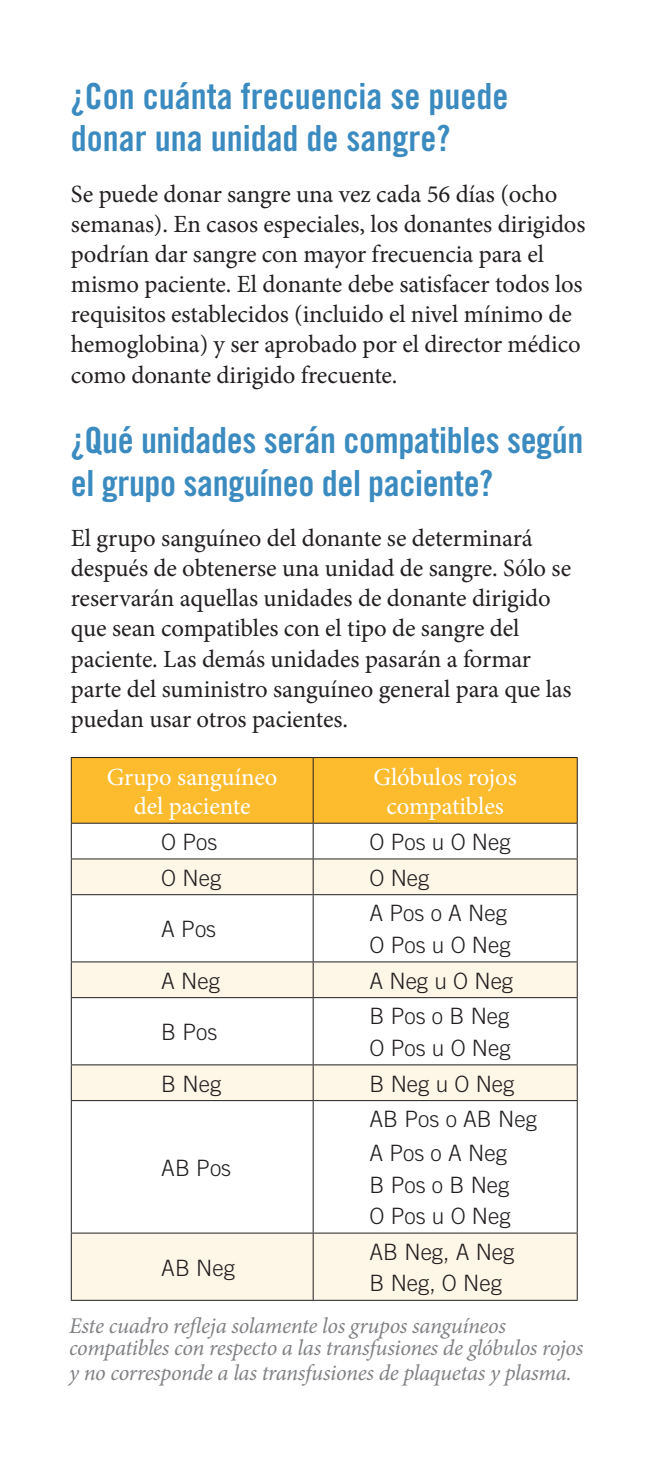
<style>
.page{position:relative;width:648px;height:1458px;background:#fff}
.page>*{position:absolute;margin:0;border:0;box-sizing:border-box;transform-origin:0 0}
.Body_Copy_NEW{font:36px/42.8px "Trade Gothic Bold Cond Twenty";letter-spacing:-.01em;color:#3b8bc0}
.Header_NEW_-_blue{font:36px/42.8px "Trade Gothic Bold Cond Twenty";color:#3b8bc0}
.Body_Copy_NEW-2{font:24.75px/30.2px "Minion Pro";letter-spacing:-.005em;color:#231f20}
.t1{font:24.75px/29.7px "Minion Pro";letter-spacing:-.005em;color:#fff;text-align:center}
.t2{font:300 22.5px "Trade Gothic";color:#231f20}
.t3{font:italic 22.5px/22.5px "Minion Pro";letter-spacing:-.015em;color:#808285}
</style>
<div class="page">
<div style="left:72px;top:758px;width:505px;height:65px;background:#fdbb2e"></div>
<svg style="left:72px;top:860px;width:505px;height:440px"></svg>
<hr style="left:71px;top:824px;width:1px;height:35px;background:#231f20">
<hr style="left:313px;top:824px;width:1px;height:35px;background:#231f20">
<hr style="left:577px;top:824px;width:1px;height:35px;background:#231f20">
<hr style="left:71px;top:859px;width:242px;height:1px;background:#231f20">
<hr style="left:71px;top:859px;width:1px;height:35px;background:#231f20">
<hr style="left:313px;top:859px;width:265px;height:1px;background:#231f20">
<hr style="left:313px;top:859px;width:1px;height:35px;background:#231f20">
<hr style="left:577px;top:859px;width:1px;height:35px;background:#231f20">
<hr style="left:71px;top:894px;width:242px;height:1px;background:#231f20">
<hr style="left:71px;top:895px;width:1px;height:67px;background:#231f20">
<hr style="left:313px;top:894px;width:265px;height:1px;background:#231f20">
<hr style="left:313px;top:895px;width:1px;height:67px;background:#231f20">
<hr style="left:577px;top:895px;width:1px;height:67px;background:#231f20">
<hr style="left:71px;top:998px;width:1px;height:66px;background:#231f20">
<hr style="left:313px;top:998px;width:1px;height:66px;background:#231f20">
<hr style="left:577px;top:998px;width:1px;height:66px;background:#231f20">
<hr style="left:71px;top:1101px;width:1px;height:132px;background:#231f20">
<hr style="left:313px;top:1101px;width:1px;height:132px;background:#231f20">
<hr style="left:577px;top:1101px;width:1px;height:132px;background:#231f20">
<hr style="left:71px;top:757px;width:242px;height:1px;background:#231f20">
<hr style="left:71px;top:758px;width:1px;height:65px;background:#231f20">
<hr style="left:313px;top:757px;width:265px;height:1px;background:#231f20">
<hr style="left:313px;top:758px;width:1px;height:65px;background:#231f20">
<hr style="left:577px;top:758px;width:1px;height:65px;background:#231f20">
<hr style="left:71px;top:823px;width:242px;height:1px;background:#231f20">
<hr style="left:313px;top:823px;width:265px;height:1px;background:#231f20">
<hr style="left:71px;top:962px;width:242px;height:1px;background:#231f20">
<hr style="left:71px;top:962px;width:1px;height:35px;background:#231f20">
<hr style="left:71px;top:997px;width:242px;height:1px;background:#231f20">
<hr style="left:313px;top:962px;width:265px;height:1px;background:#231f20">
<hr style="left:313px;top:962px;width:1px;height:35px;background:#231f20">
<hr style="left:577px;top:962px;width:1px;height:35px;background:#231f20">
<hr style="left:313px;top:997px;width:265px;height:1px;background:#231f20">
<hr style="left:71px;top:1064px;width:242px;height:1px;background:#231f20">
<hr style="left:71px;top:1065px;width:1px;height:35px;background:#231f20">
<hr style="left:71px;top:1100px;width:242px;height:1px;background:#231f20">
<hr style="left:313px;top:1064px;width:265px;height:1px;background:#231f20">
<hr style="left:313px;top:1065px;width:1px;height:35px;background:#231f20">
<hr style="left:577px;top:1065px;width:1px;height:35px;background:#231f20">
<hr style="left:313px;top:1100px;width:265px;height:1px;background:#231f20">
<hr style="left:71px;top:1233px;width:242px;height:1px;background:#231f20">
<hr style="left:71px;top:1234px;width:1px;height:66px;background:#231f20">
<hr style="left:71px;top:1300px;width:242px;height:1px;background:#231f20">
<hr style="left:313px;top:1233px;width:265px;height:1px;background:#231f20">
<hr style="left:313px;top:1234px;width:1px;height:66px;background:#231f20">
<hr style="left:577px;top:1234px;width:1px;height:66px;background:#231f20">
<hr style="left:313px;top:1300px;width:265px;height:1px;background:#231f20">
<p class="Header_NEW_-_blue" style="left:71px;top:74px;width:439px">¿Con cuánta frecuencia se puede donar una unidad de sangre?</p>
<p class="Body_Copy_NEW-2" style="left:71px;top:179px;width:516px">Se puede donar sangre una vez cada 56 días (ocho semanas). En casos especiales, los donantes dirigidos podrían dar sangre con mayor frecuencia para el mismo paciente. El donante debe satisfacer todos los requisitos establecidos (incluido el nivel mínimo de hemoglobina) y ser aprobado por el director médico como donante dirigido frecuente.</p>
<p class="Body_Copy_NEW" style="left:71px;top:418px;width:514px">¿Qué unidades serán compatibles según el grupo sanguíneo del paciente?</p>
<p class="Body_Copy_NEW-2" style="left:71px;top:523px;width:502px">El grupo sanguíneo del donante se determinará después de obtenerse una unidad de sangre. Sólo se reservarán aquellas unidades de donante dirigido que sean compatibles con el tipo de sangre del paciente. Las demás unidades pasarán a formar parte del suministro sanguíneo general para que las puedan usar otros pacientes.</p>
<p class="t1" style="left:107px;top:762px;width:172px">Grupo sanguíneo del paciente</p>
<p class="t1" style="left:374px;top:762px;width:145px">Glóbulos rojos compatibles</p>
<p class="t2" style="left:161px;top:829px;width:58px">O Pos</p>
<p class="t2" style="left:369px;top:829px;width:143px">O Pos u O Neg</p>
<p class="t2" style="left:161px;top:864px;width:62px">O Neg</p>
<p class="t2" style="left:369px;top:864px;width:62px">O Neg</p>
<p class="t2" style="left:161px;top:916px;width:56px">A Pos</p>
<p class="t2" style="left:369px;top:900px;width:139px">A Pos o A Neg</p>
<p class="t2" style="left:369px;top:932px;width:143px">O Pos u O Neg</p>
<p class="t2" style="left:161px;top:967px;width:60px">A Neg</p>
<p class="t2" style="left:369px;top:967px;width:145px">A Neg u O Neg</p>
<p class="t2" style="left:161px;top:1019px;width:58px">B Pos</p>
<p class="t2" style="left:369px;top:1003px;width:142px">B Pos o B Neg</p>
<p class="t2" style="left:369px;top:1035px;width:143px">O Pos u O Neg</p>
<p class="t2" style="left:161px;top:1070px;width:62px">B Neg</p>
<p class="t2" style="left:369px;top:1070px;width:147px">B Neg u O Neg</p>
<p class="t2" style="left:161px;top:1154px;width:71px">AB Pos</p>
<p class="t2" style="left:369px;top:1106px;width:169px">AB Pos o AB Neg</p>
<p class="t2" style="left:369px;top:1140px;width:139px">A Pos o A Neg</p>
<p class="t2" style="left:369px;top:1171px;width:142px">B Pos o B Neg</p>
<p class="t2" style="left:369px;top:1203px;width:143px">O Pos u O Neg</p>
<p class="t2" style="left:369px;top:1238px;width:147px">AB Neg, A Neg</p>
<p class="t2" style="left:369px;top:1270px;width:134px">B Neg, O Neg</p>
<p class="t3" style="left:69px;top:1314px;width:516px">Este cuadro refleja solamente los grupos sanguíneos compatibles con respecto a las transfusiones de glóbulos rojos</p>
<p class="t3" style="left:69px;top:1361px;width:504px">y no corresponde a las transfusiones de plaquetas y plasma.</p>
<p class="t2" style="left:161px;top:1254px;width:75px">AB Neg</p>
</div>
